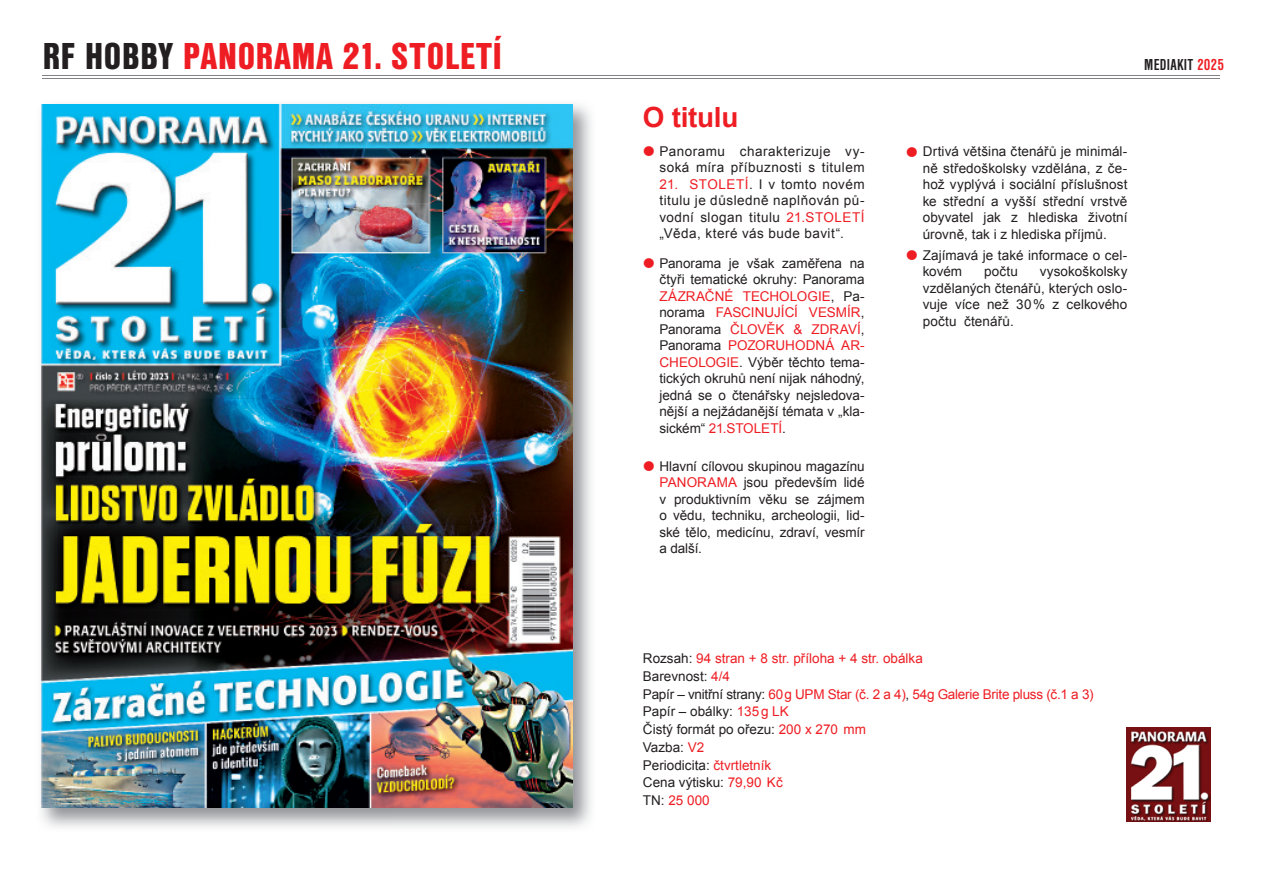
<style>
.page{position:relative;width:1263px;height:893px;background:#fff}
.page>*{position:absolute;margin:0;border:0;box-sizing:border-box;transform-origin:0 0}
.t1{font:39px "Nimbus Sans DOT Blac Cond";letter-spacing:.02em;color:#ee1d23}
.t2{font:700 27.75px "Arial";letter-spacing:-.01em;color:#ee1d23}
.t3{font:700 condensed 16.5px "Nimbus Sans DOT";letter-spacing:.015em;color:#231f20}
.t4{font:13.5px/16.5px "Arial";letter-spacing:.01em;color:#231f20;text-align:justify}
.t5{font:13.5px/17.7px "Arial";color:#ee1d23}
.t6{font:13.5px/16.5px "Arial";letter-spacing:.035em;color:#231f20;text-align:right}
.s1{color:#231f20}
.s2{font-weight:700;font-size:34.65px;color:#ee1d23}
.s3{color:#ee1d23}
</style>
<div class="page">
<img style="left:41px;top:104px;width:550px;height:724px">
<img style="left:41px;top:105px;width:531px;height:702px">
<hr style="left:43px;top:75px;width:1177px;height:1px;background:#808285">
<hr style="left:43px;top:78px;width:1177px;height:1px;background:#808285">
<img style="left:1126px;top:728px;width:84px;height:93px">
<h1 class="t1" style="left:43px;top:33px;width:461px"><span class="s1">RF HOBBY</span> PANORAMA 21. STOLETÍ</h1>
<h2 class="t2" style="left:643px;top:99px;width:97px">O titulu</h2>
<p class="t6" style="left:643px;top:143px;width:223px"><span class="s2">•</span> Panoramu charakterizuje vy&shy;soká míra příbuznosti s titulem</p>
<p class="t4" style="left:659px;top:176px;width:207px"><span class="s3">21. STOLETÍ</span>. I v tomto novém titulu je důsledně naplňován pů&shy;vodní slogan titulu <span class="s3">21.STOLETÍ </span>„Věda, které vás bude bavit“.</p>
<p class="t4" style="left:659px;top:255px;width:207px;text-indent:-16px"><span class="s2">•</span> Panorama je však zaměřena na čtyři tematické okruhy: Panorama <span class="s3">ZÁZRAČNÉ TECHOLOGIE</span>, Pa&shy;norama <span class="s3">FASCINUJÍCÍ VESMÍR</span>, Panorama <span class="s3">ČLOVĚK &amp; ZDRAVÍ</span>, Panorama <span class="s3">POZORUHODNÁ AR-CHEOLOGIE</span>. Výběr těchto tema&shy;tických okruhů není nijak náhodný, jedná se o čtenářsky nejsledova&shy;nější a nejžádanější témata v „kla&shy;sickém“ <span class="s3">21.STOLETÍ</span>.</p>
<p class="t4" style="left:659px;top:458px;width:207px;text-indent:-16px"><span class="s2">•</span> Hlavní cílovou skupinou magazínu <span class="s3">PANORAMA</span> jsou především lidé v produktivním věku se zájmem o vědu, techniku, archeologii, lid&shy;ské tělo, medicínu, zdraví, vesmír a další.</p>
<p class="t3" style="left:1144px;top:56px;width:81px">MEDIAKIT <span class="s3">2025</span></p>
<p class="t4" style="left:923px;top:143px;width:206px;text-indent:-17px"><span class="s2">•</span> Drtivá většina čtenářů je minimál&shy;ně středoškolsky vzdělána, z če&shy;hož vyplývá i sociální příslušnost ke střední a vyšší střední vrstvě obyvatel jak z hlediska životní úrovně, tak i z hlediska příjmů.</p>
<p class="t4" style="left:923px;top:247px;width:206px;text-indent:-17px"><span class="s2">•</span> Zajímavá je také informace o cel&shy;kovém</p>
<p class="t4" style="left:923px;top:263px;width:206px;text-indent:117px">vysokoškolsky vzdělaných čtenářů, kterých oslo&shy;vuje více než 30 % z celkového počtu čtenářů.</p>
<p class="t4" style="left:984px;top:263px;width:35px">počtu</p>
<p class="t5" style="left:643px;top:650px;width:452px"><span class="s1">Rozsah:</span> 94 stran + 8 str. příloha + 4 str. obálka<br><span class="s1">Barevnost:</span> 4/4<br><span class="s1">Papír – vnitřní strany:</span> 60 g UPM Star (č. 2 a 4)<span class="s1">,</span> 54g Galerie Brite pluss (č.1 a 3)<br><span class="s1">Papír – obálky:</span> 135 g LK<br><span class="s1">Čistý formát po ořezu:</span> 200 x 270 mm<br><span class="s1">Vazba:</span> V2<br><span class="s1">Periodicita:</span> čtvrtletník<br><span class="s1">Cena výtisku:</span> 79,90 Kč<br><span class="s1">TN:</span> 25 000</p>
</div>
